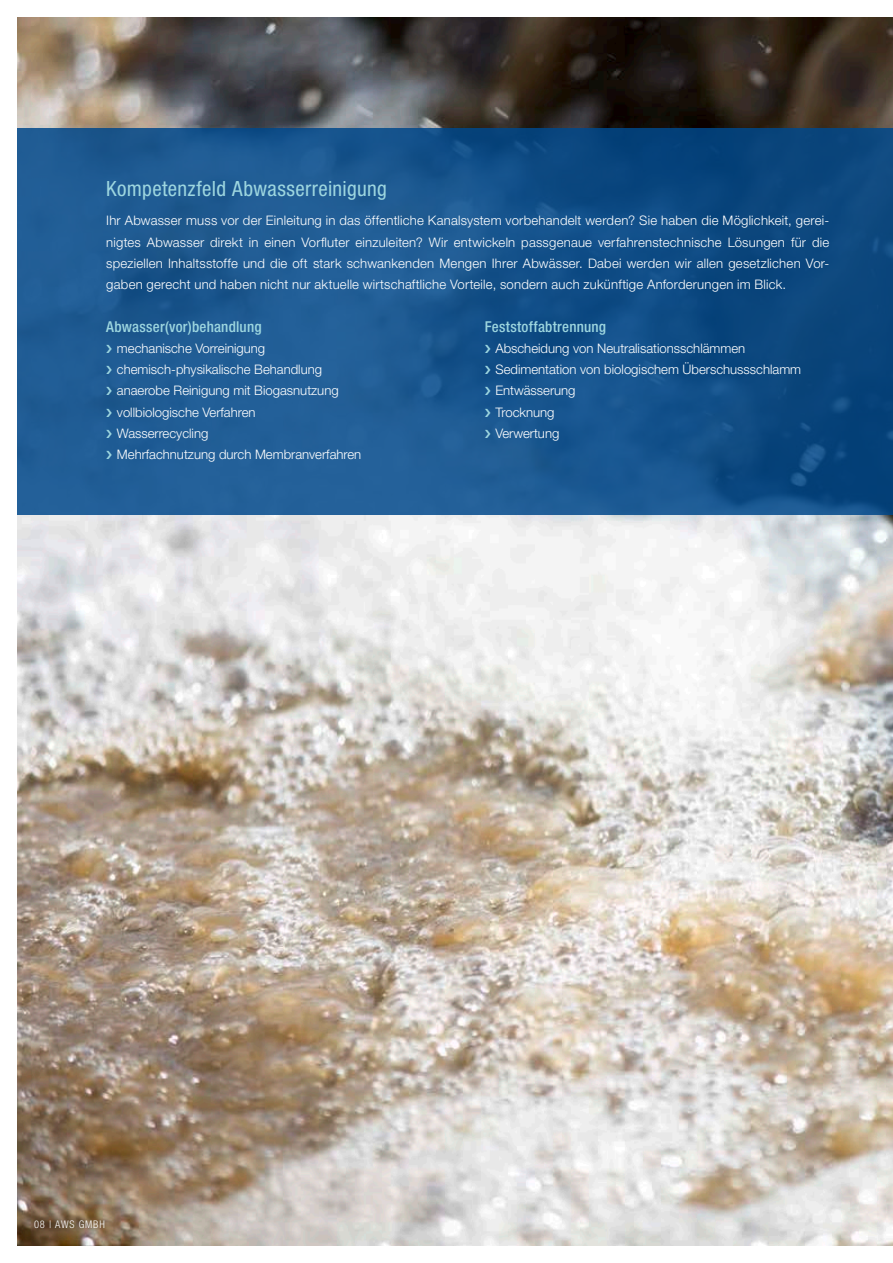
<style>
.page{position:relative;width:893px;height:1263px;background:#fff}
.page>*{position:absolute;margin:0;border:0;box-sizing:border-box;transform-origin:0 0}
.H2-N1___GW-Hellblau{font:condensed 21px "Helvetica Neue LT Pro";letter-spacing:.015em;color:#9dd6df}
.H3-N___weiß{font:500 condensed 15px "Helvetica Neue LT Pro";letter-spacing:.015em;color:#9dd6df}
.B1-N___weiß{font:300 13.2px/21.3px "Helvetica Neue LT Pro";letter-spacing:.005em;color:#fff}
.S-N___Seitenzahl___neg_weiß{font:300 condensed 10.5px "Helvetica Neue LT Pro";letter-spacing:.08em;color:#fff}
</style>
<div class="page">
<img style="left:17px;top:17px;width:876px;height:1229px">
<svg style="left:17px;top:128px;width:876px;height:386px;background:#17548c"></svg>
<svg style="left:107px;top:345px;width:5px;height:8px"></svg>
<svg style="left:107px;top:366px;width:5px;height:8px"></svg>
<svg style="left:107px;top:387px;width:5px;height:8px"></svg>
<svg style="left:107px;top:408px;width:5px;height:9px"></svg>
<svg style="left:107px;top:430px;width:5px;height:8px"></svg>
<svg style="left:107px;top:451px;width:5px;height:8px"></svg>
<svg style="left:485px;top:345px;width:5px;height:8px"></svg>
<svg style="left:485px;top:366px;width:5px;height:8px"></svg>
<svg style="left:485px;top:387px;width:5px;height:8px"></svg>
<svg style="left:485px;top:408px;width:5px;height:9px"></svg>
<svg style="left:485px;top:430px;width:5px;height:8px"></svg>
<p class="H2-N1___GW-Hellblau" style="left:106px;top:176px;width:282px">Kompetenzfeld Abwasserreinigung</p>
<p class="B1-N___weiß" style="left:106px;top:210px;width:724px">Ihr Abwasser muss vor der Einleitung in das öffentliche Kanalsystem vorbehandelt werden? Sie haben die Möglichkeit, gerei&shy;nigtes Abwasser direkt in einen Vorfluter einzuleiten? Wir entwickeln passgenaue verfahrenstechnische Lösungen für die speziellen Inhaltsstoffe und die oft stark schwankenden Mengen Ihrer Abwässer. Dabei werden wir allen gesetzlichen Vor&shy;gaben gerecht und haben nicht nur aktuelle wirtschaftliche Vorteile, sondern auch zukünftige Anforderungen im Blick.</p>
<p class="H3-N___weiß" style="left:106px;top:317px;width:157px">Abwasser(vor)behandlung</p>
<p class="B1-N___weiß" style="left:117px;top:337px;width:150px">mechanische Vorreinigung</p>
<p class="B1-N___weiß" style="left:117px;top:359px;width:207px">chemisch-physikalische Behandlung</p>
<p class="B1-N___weiß" style="left:117px;top:380px;width:223px">anaerobe Reinigung mit Biogasnutzung</p>
<p class="B1-N___weiß" style="left:117px;top:401px;width:140px">vollbiologische Verfahren</p>
<p class="B1-N___weiß" style="left:117px;top:422px;width:93px">Wasserrecycling</p>
<p class="B1-N___weiß" style="left:117px;top:444px;width:246px">Mehrfachnutzung durch Membranverfahren</p>
<p class="H3-N___weiß" style="left:485px;top:317px;width:123px">Feststoffabtrennung</p>
<p class="B1-N___weiß" style="left:495px;top:337px;width:251px">Abscheidung von Neutralisationsschlämmen</p>
<p class="B1-N___weiß" style="left:495px;top:359px;width:307px">Sedimentation von biologischem Überschussschlamm</p>
<p class="B1-N___weiß" style="left:495px;top:380px;width:82px">Entwässerung</p>
<p class="B1-N___weiß" style="left:495px;top:401px;width:61px">Trocknung</p>
<p class="B1-N___weiß" style="left:495px;top:422px;width:65px">Verwertung</p>
<p class="S-N___Seitenzahl___neg_weiß" style="left:34px;top:1218px;width:72px">08 | AWS GMBH</p>
</div>
